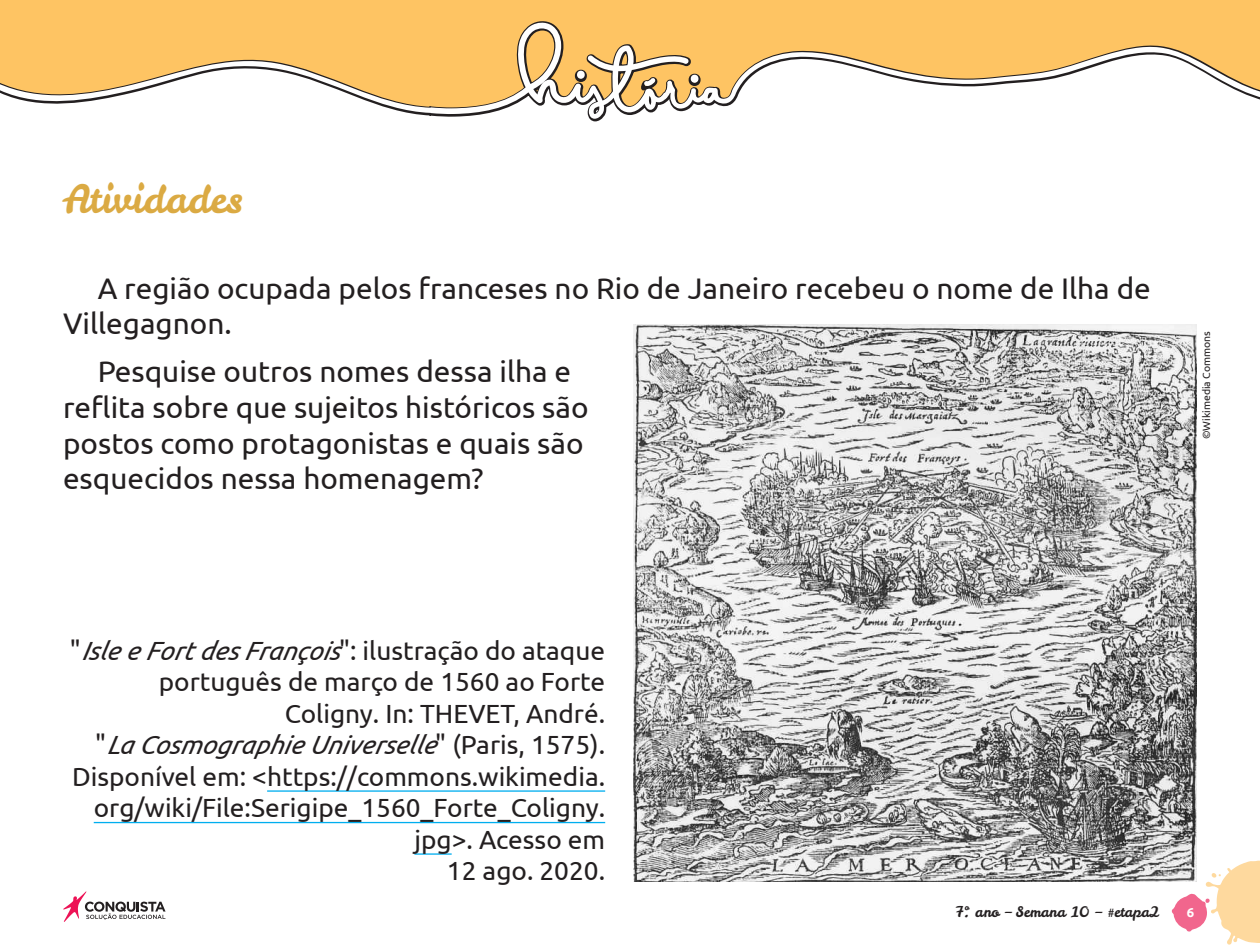
<style>
.page{position:relative;width:1260px;height:945px;background:#fff}
.page>*{position:absolute;margin:0;border:0;box-sizing:border-box;transform-origin:0 0}
._01_Texto_Geral{font:38.5px "Leckerli One";color:#dbaa43}
._01_Texto_Geral-2{font:29.75px/35.7px "Ubuntu";color:#231f20}
._01_Texto_Geral-3{font:26.25px/31.5px "Ubuntu";color:#231f20;text-align:right}
.t1{font:14.35px "Leckerli One";color:#231f20}
.t2{font:700 13.12px "Ubuntu";color:#fff}
._04_Imagem_-_Crédito{font:10.5px "Ubuntu";color:#231f20}
.s1{font-style:italic}
</style>
<div class="page">
<svg style="left:1172px;top:861px;width:88px;height:84px"></svg>
<svg style="left:63px;top:891px;width:103px;height:31px"></svg>
<svg style="left:0;top:0;width:1260px;height:122px;background:#fdca75"></svg>
<svg style="left:0;top:22px;width:1260px;height:97px;fill:#fec463"></svg>
<hr style="left:267px;top:790px;width:338px;height:2px;background:#00aeef">
<hr style="left:94px;top:822px;width:511px;height:1px;background:#00aeef">
<hr style="left:414px;top:853px;width:38px;height:2px;background:#00aeef">
<img style="left:634px;top:324px;width:563px;height:558px">
<p class="_01_Texto_Geral" style="left:63px;top:174px;width:181px">Atividades</p>
<p class="_01_Texto_Geral-2" style="left:63px;top:269px;width:1089px;text-indent:35px">A região ocupada pelos franceses no Rio de Janeiro recebeu o nome de Ilha de<br>Villegagnon.</p>
<p class="_01_Texto_Geral-2" style="left:63px;top:353px;width:527px;text-indent:35px">Pesquise outros nomes dessa ilha e reflita sobre que sujeitos históricos são postos como protagonistas e quais são esquecidos nessa homenagem?</p>
<p class="_04_Imagem_-_Crédito" style="left:1200px;top:439px;width:110px;rotate:-90deg">©Wikimedia Commons</p>
<p class="_01_Texto_Geral-3" style="left:70px;top:634px;width:537px">"<span class="s1">Isle e Fort des François</span>": ilustração do ataque português de março de 1560 ao Forte Coligny. In: THEVET, André.<br>"<span class="s1">La Cosmographie Universelle</span>" (Paris, 1575).<br>Disponível em: &lt;https://commons.wikimedia. org/wiki/File:Serigipe_1560_Forte_Coligny. jpg&gt;. Acesso em<br>12 ago. 2020.</p>
<p class="t1" style="left:955px;top:903px;width:206px">7º. ano – Semana 10 – #etapa2</p>
<p class="t2" style="left:1187px;top:905px;width:9px">6</p>
</div>
